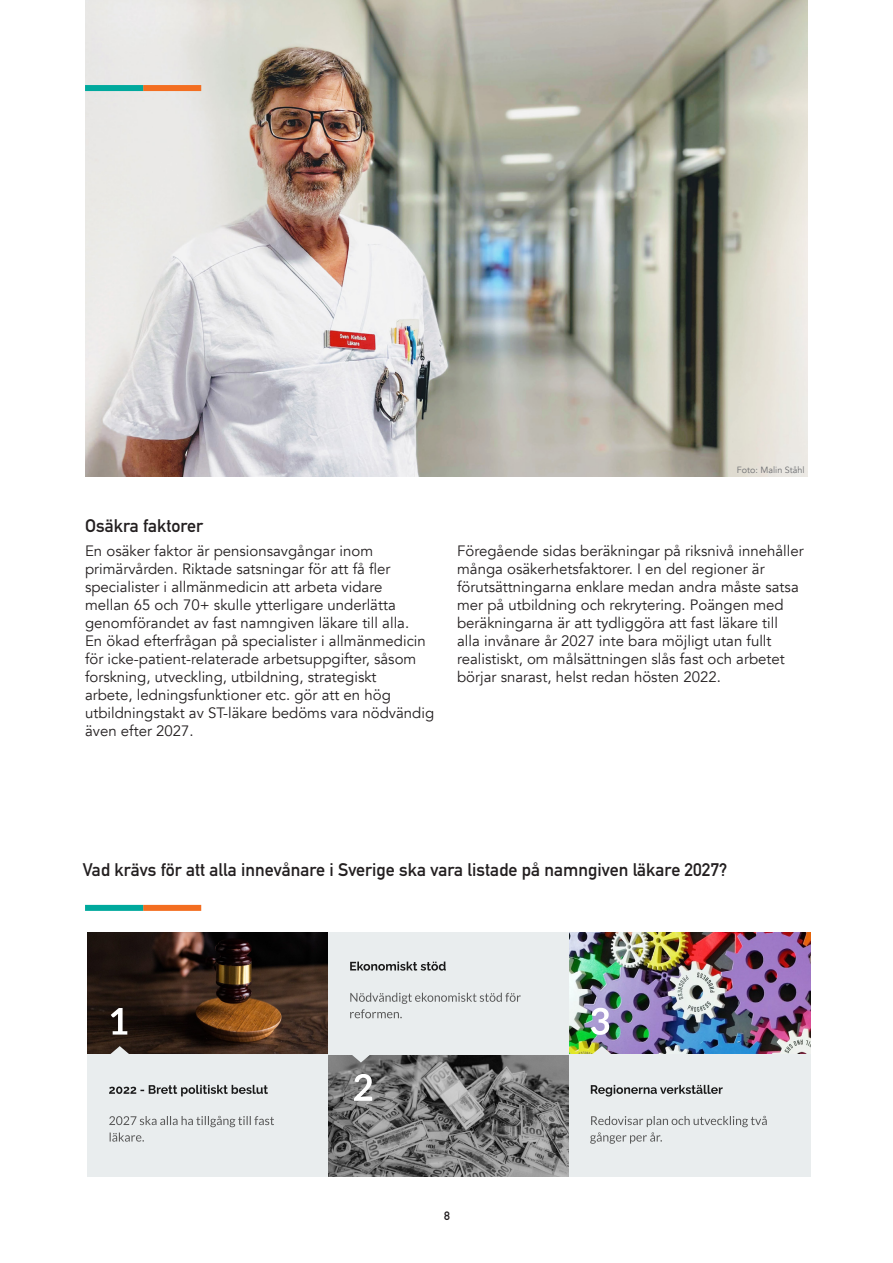
<style>
.page{position:relative;width:893px;height:1263px;background:#fff}
.page>*{position:absolute;margin:0;border:0;box-sizing:border-box;transform-origin:0 0}
.t1{font:18px "DIN Mittelschrift";color:#231f20}
.t2{font:15px/18px "Avenir";color:#231f20}
.t3{font:12px "DIN Mittelschrift";color:#231f20}
.t4{font:9px "Avenir";color:#6c6d70}
</style>
<div class="page">
<img style="left:85px;top:0;width:723px;height:477px">
<div style="left:143px;top:85px;width:58px;height:6px;background:#f36e21"></div>
<div style="left:85px;top:85px;width:58px;height:6px;background:#00a99d"></div>
<img style="left:87px;top:932px;width:241px;height:122px">
<div style="left:87px;top:1054px;width:241px;height:122px;background:#e9edee"></div>
<svg style="left:109px;top:1046px;width:21px;height:8px"></svg>
<svg style="left:109px;top:1085px;width:159px;height:11px"></svg>
<svg style="left:109px;top:1116px;width:165px;height:26px"></svg>
<img style="left:328px;top:1054px;width:241px;height:122px">
<div style="left:328px;top:932px;width:241px;height:122px;background:#e9edee"></div>
<svg style="left:350px;top:1054px;width:22px;height:8px"></svg>
<svg style="left:350px;top:961px;width:96px;height:10px"></svg>
<svg style="left:350px;top:993px;width:171px;height:25px"></svg>
<img style="left:569px;top:932px;width:241px;height:122px">
<div style="left:569px;top:1054px;width:241px;height:122px;background:#e9edee"></div>
<svg style="left:591px;top:1046px;width:21px;height:8px"></svg>
<svg style="left:591px;top:1085px;width:132px;height:11px"></svg>
<svg style="left:590px;top:1116px;width:177px;height:28px"></svg>
<svg style="left:111px;top:1008px;width:16px;height:26px"></svg>
<svg style="left:591px;top:1008px;width:18px;height:27px"></svg>
<svg style="left:354px;top:1074px;width:18px;height:27px"></svg>
<div style="left:143px;top:905px;width:58px;height:6px;background:#f36e21"></div>
<div style="left:85px;top:905px;width:58px;height:6px;background:#00a99d"></div>
<p class="t1" style="left:85px;top:515px;width:119px">Osäkra faktorer</p>
<p class="t2" style="left:85px;top:542px;width:351px">En osäker faktor är pensionsavgångar inom primärvården. Riktade satsningar för att få fler specialister i allmänmedicin att arbeta vidare<br>mellan 65 och 70+ skulle ytterligare underlätta genomförandet av fast namngiven läkare till alla.<br>En ökad efterfrågan på specialister i allmänmedicin för icke-patient-relaterade arbetsuppgifter, såsom forskning, utveckling, utbildning, strategiskt<br>arbete, ledningsfunktioner etc. gör att en hög utbildningstakt av ST-läkare bedöms vara nödvändig även efter 2027.</p>
<p class="t4" style="left:737px;top:464px;width:70px">Foto: Malin Ståhl</p>
<p class="t2" style="left:457px;top:542px;width:348px">Föregående sidas beräkningar på riksnivå innehåller många osäkerhetsfaktorer. I en del regioner är förutsättningarna enklare medan andra måste satsa mer på utbildning och rekrytering. Poängen med beräkningarna är att tydliggöra att fast läkare till alla invånare år 2027 inte bara möjligt utan fullt realistiskt, om målsättningen slås fast och arbetet börjar snarast, helst redan hösten 2022.</p>
<p class="t1" style="left:83px;top:859px;width:646px">Vad krävs för att alla innevånare i Sverige ska vara listade på namngiven läkare 2027?</p>
<p class="t3" style="left:444px;top:1208px;width:7px">8</p>
</div>
